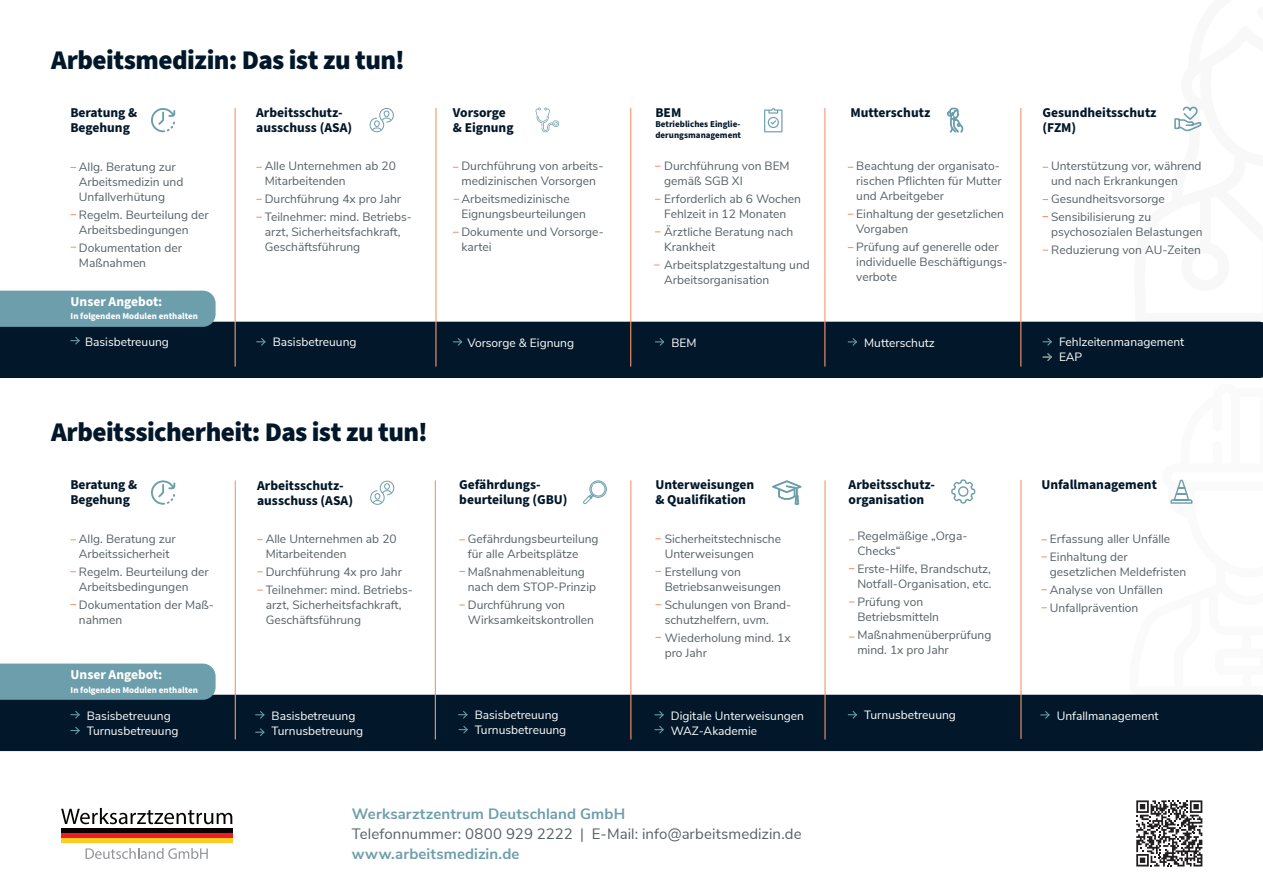
<style>
.page{position:relative;width:1263px;height:893px;background:#fff}
.page>*{position:absolute;margin:0;border:0;box-sizing:border-box;transform-origin:0 0}
.WAZ_H3{font:900 27px "Source Sans Pro";letter-spacing:-.02em;color:#021729}
.WAZ_Paragraph_Abbinder{font:15px "Nunito Sans";letter-spacing:.005em;color:#576065}
.WAZ_Paragraph_Abbinder-2{font:700 15px "Nunito Sans";letter-spacing:.01em;color:#6d9eab}
.t1{font:700 13.5px/15px "Source Sans Pro";color:#021729}
.t2{font:700 13.5px "Source Sans Pro";color:#fff}
.t3{font:12px/15px "Nunito Sans";color:#576065}
.t4{font:12px "Nunito Sans";color:#fff}
.t5{font:700 9px "Source Sans Pro";color:#fff}
.t6{font:700 9px/10.5px "Source Sans Pro";color:#021729}
</style>
<div class="page">
<svg style="left:1136px;top:800px;width:66px;height:66px"></svg>
<svg style="left:86px;top:848px;width:122px;height:11px"></svg>
<div style="left:61px;top:828px;width:171px;height:5px;background:#080302"></div>
<div style="left:61px;top:833px;width:171px;height:5px;background:#ee1d23"></div>
<div style="left:61px;top:838px;width:171px;height:5px;background:#fecc27"></div>
<svg style="left:61px;top:808px;width:171px;height:16px"></svg>
<div style="left:0;top:322px;width:1263px;height:56px;background:#021729"></div>
<div style="left:0;top:695px;width:1263px;height:56px;background:#021729"></div>
<hr style="left:235px;top:108px;width:1px;height:259px;background:#f7966b">
<hr style="left:235px;top:480px;width:1px;height:259px;background:#f7966b">
<hr style="left:435px;top:108px;width:1px;height:259px;background:#f7966b">
<hr style="left:435px;top:480px;width:1px;height:259px;background:#f7966b">
<hr style="left:630px;top:108px;width:1px;height:259px;background:#f7966b">
<hr style="left:630px;top:480px;width:1px;height:259px;background:#f7966b">
<hr style="left:824px;top:108px;width:1px;height:259px;background:#f7966b">
<hr style="left:824px;top:480px;width:2px;height:259px;background:#f7966b">
<hr style="left:1020px;top:108px;width:1px;height:259px;background:#f7966b">
<hr style="left:1020px;top:480px;width:1px;height:259px;background:#f7966b">
<div style="left:0;top:664px;width:216px;height:36px;background:#6d9eab"></div>
<div style="left:0;top:291px;width:216px;height:36px;background:#6d9eab"></div>
<svg style="left:654px;top:711px;width:10px;height:8px"></svg>
<svg style="left:848px;top:338px;width:9px;height:8px"></svg>
<svg style="left:370px;top:480px;width:25px;height:25px"></svg>
<svg style="left:255px;top:711px;width:9px;height:8px"></svg>
<svg style="left:255px;top:728px;width:9px;height:8px"></svg>
<svg style="left:70px;top:711px;width:10px;height:8px"></svg>
<svg style="left:151px;top:480px;width:24px;height:25px"></svg>
<svg style="left:655px;top:338px;width:9px;height:8px"></svg>
<svg style="left:458px;top:711px;width:9px;height:8px"></svg>
<svg style="left:764px;top:108px;width:18px;height:24px"></svg>
<svg style="left:654px;top:264px;width:6px;height:2px"></svg>
<svg style="left:848px;top:711px;width:9px;height:8px"></svg>
<svg style="left:951px;top:479px;width:24px;height:24px"></svg>
<svg style="left:453px;top:338px;width:9px;height:8px"></svg>
<svg style="left:535px;top:108px;width:24px;height:24px"></svg>
<svg style="left:583px;top:480px;width:24px;height:25px"></svg>
<svg style="left:1040px;top:711px;width:9px;height:8px"></svg>
<svg style="left:1129px;top:479px;width:132px;height:216px"></svg>
<svg style="left:947px;top:108px;width:16px;height:25px"></svg>
<svg style="left:70px;top:337px;width:10px;height:7px"></svg>
<svg style="left:70px;top:727px;width:10px;height:7px"></svg>
<svg style="left:654px;top:726px;width:10px;height:7px"></svg>
<svg style="left:458px;top:726px;width:10px;height:7px"></svg>
<svg style="left:151px;top:108px;width:24px;height:24px"></svg>
<svg style="left:369px;top:108px;width:25px;height:24px"></svg>
<svg style="left:256px;top:338px;width:9px;height:8px"></svg>
<svg style="left:1042px;top:338px;width:10px;height:8px"></svg>
<svg style="left:1042px;top:353px;width:10px;height:8px"></svg>
<svg style="left:1133px;top:106px;width:130px;height:218px"></svg>
<svg style="left:772px;top:480px;width:29px;height:25px"></svg>
<p class="WAZ_H3" style="left:51px;top:41px;width:355px">Arbeitsmedizin: Das ist zu tun!</p>
<p class="t1" style="left:70px;top:105px;width:68px">Beratung &amp;<br>Begehung</p>
<p class="t1" style="left:256px;top:105px;width:97px">Arbeitsschutz&shy;ausschuss (ASA)</p>
<p class="t1" style="left:453px;top:105px;width:55px">Vorsorge</p>
<p class="t1" style="left:453px;top:120px;width:62px">&amp; Eignung</p>
<p class="t1" style="left:655px;top:105px;width:27px">BEM</p>
<p class="t6" style="left:655px;top:119px;width:87px">Betriebliches Einglie&shy;derungsmanagement</p>
<p class="t1" style="left:850px;top:105px;width:81px">Mutterschutz</p>
<p class="t1" style="left:1042px;top:105px;width:115px">Gesundheitsschutz (FZM)</p>
<p class="t3" style="left:79px;top:158px;width:98px">Allg. Beratung zur</p>
<p class="t3" style="left:79px;top:173px;width:106px">Arbeitsmedizin und<br>Unfallverhütung</p>
<p class="t3" style="left:79px;top:206px;width:131px">Regelm. Beurteilung der<br>Arbeitsbedingungen</p>
<p class="t3" style="left:79px;top:239px;width:105px">Dokumentation der</p>
<p class="t3" style="left:79px;top:254px;width:69px">Maßnahmen</p>
<p class="t3" style="left:265px;top:158px;width:133px">Alle Unternehmen ab 20<br>Mitarbeitenden</p>
<p class="t3" style="left:265px;top:190px;width:149px;line-height:18px">Durchführung 4x pro Jahr<br>Teilnehmer: mind. Betriebs-</p>
<p class="t3" style="left:265px;top:224px;width:137px">arzt, Sicherheitsfachkraft,<br>Geschäftsführung</p>
<p class="t3" style="left:461px;top:158px;width:143px">Durchführung von arbeits&shy;medizinischen Vorsorgen</p>
<p class="t3" style="left:461px;top:191px;width:126px">Arbeitsmedizinische<br>Eignungsbeurteilungen</p>
<p class="t3" style="left:461px;top:224px;width:144px">Dokumente und Vorsorge&shy;kartei</p>
<p class="t3" style="left:664px;top:158px;width:127px">Durchführung von BEM gemäß SGB XI</p>
<p class="t3" style="left:664px;top:191px;width:138px">Erforderlich ab 6 Wochen<br>Fehlzeit in 12 Monaten</p>
<p class="t3" style="left:664px;top:224px;width:131px">Ärztliche Beratung nach<br>Krankheit</p>
<p class="t3" style="left:664px;top:257px;width:147px">Arbeitsplatzgestaltung und<br>Arbeitsorganisation</p>
<p class="t3" style="left:856px;top:158px;width:147px">Beachtung der organisato&shy;rischen Pflichten für Mutter und Arbeitgeber</p>
<p class="t3" style="left:856px;top:206px;width:149px">Einhaltung der gesetzlichen<br>Vorgaben</p>
<p class="t3" style="left:856px;top:239px;width:153px">Prüfung auf generelle oder individuelle Beschäftigungs&shy;verbote</p>
<p class="t3" style="left:1051px;top:158px;width:152px">Unterstützung vor, während und nach Erkrankungen</p>
<p class="t3" style="left:1051px;top:191px;width:115px">Gesundheitsvorsorge</p>
<p class="t3" style="left:1051px;top:209px;width:153px">Sensibilisierung zu psychosozialen Belastungen</p>
<p class="t3" style="left:1051px;top:242px;width:151px">Reduzierung von AU-Zeiten</p>
<p class="t2" style="left:71px;top:292px;width:93px">Unser Angebot:</p>
<p class="t5" style="left:71px;top:310px;width:129px">In folgenden Modulen enthalten</p>
<p class="t4" style="left:85px;top:333px;width:85px">Basisbetreuung</p>
<p class="t4" style="left:273px;top:333px;width:85px">Basisbetreuung</p>
<p class="t4" style="left:467px;top:334px;width:108px">Vorsorge &amp; Eignung</p>
<p class="t4" style="left:671px;top:334px;width:27px">BEM</p>
<p class="t4" style="left:864px;top:334px;width:72px">Mutterschutz</p>
<p class="t4" style="left:1059px;top:333px;width:127px">Fehlzeitenmanagement</p>
<p class="t4" style="left:1059px;top:348px;width:25px">EAP</p>
<p class="WAZ_H3" style="left:51px;top:413px;width:378px">Arbeitssicherheit: Das ist zu tun!</p>
<p class="t1" style="left:70px;top:478px;width:68px">Beratung &amp;</p>
<p class="t1" style="left:70px;top:493px;width:61px">Begehung</p>
<p class="t1" style="left:257px;top:478px;width:97px">Arbeitsschutz&shy;ausschuss (ASA)</p>
<p class="t1" style="left:459px;top:478px;width:83px">Gefährdungs-</p>
<p class="t1" style="left:459px;top:493px;width:110px">beurteilung (GBU)</p>
<p class="t1" style="left:655px;top:478px;width:100px">Unterweisungen &amp; Qualifikation</p>
<p class="t1" style="left:848px;top:478px;width:88px">Arbeitsschutz&shy;organisation</p>
<p class="t1" style="left:1041px;top:478px;width:117px">Unfallmanagement</p>
<p class="t3" style="left:79px;top:531px;width:98px">Allg. Beratung zur<br>Arbeitssicherheit</p>
<p class="t3" style="left:79px;top:564px;width:131px">Regelm. Beurteilung der<br>Arbeitsbedingungen</p>
<p class="t3" style="left:79px;top:597px;width:137px">Dokumentation der Maß&shy;nahmen</p>
<p class="t3" style="left:266px;top:530px;width:133px">Alle Unternehmen ab 20<br>Mitarbeitenden</p>
<p class="t3" style="left:266px;top:562px;width:149px;line-height:18px">Durchführung 4x pro Jahr<br>Teilnehmer: mind. Betriebs-</p>
<p class="t3" style="left:266px;top:596px;width:137px">arzt, Sicherheitsfachkraft,<br>Geschäftsführung</p>
<p class="t3" style="left:468px;top:531px;width:132px">Gefährdungsbeurteilung für alle Arbeitsplätze</p>
<p class="t3" style="left:468px;top:564px;width:130px">Maßnahmenableitung nach dem STOP-Prinzip</p>
<p class="t3" style="left:468px;top:597px;width:128px">Durchführung von<br>Wirksamkeitskontrollen</p>
<p class="t3" style="left:665px;top:531px;width:118px">Sicherheitstechnische<br>Unterweisungen</p>
<p class="t3" style="left:665px;top:564px;width:118px">Erstellung von<br>Betriebsanweisungen</p>
<p class="t3" style="left:665px;top:597px;width:128px">Schulungen von Brand&shy;schutzhelfern, uvm.</p>
<p class="t3" style="left:665px;top:630px;width:127px">Wiederholung mind. 1x pro Jahr</p>
<p class="t3" style="left:857px;top:527px;width:112px">Regelmäßige „Orga-<br>Checks“</p>
<p class="t3" style="left:857px;top:560px;width:136px">Erste-Hilfe, Brandschutz,<br>Notfall-Organisation, etc.</p>
<p class="t3" style="left:857px;top:593px;width:83px">Prüfung von<br>Betriebsmitteln</p>
<p class="t3" style="left:857px;top:626px;width:135px">Maßnahmenüberprüfung mind. 1x pro Jahr</p>
<p class="t3" style="left:1050px;top:531px;width:122px">Erfassung aller Unfälle</p>
<p class="t3" style="left:1050px;top:549px;width:138px">Einhaltung der gesetzlichen Meldefristen</p>
<p class="t3" style="left:1050px;top:582px;width:115px">Analyse von Unfällen</p>
<p class="t3" style="left:1050px;top:600px;width:90px">Unfallprävention</p>
<p class="t2" style="left:71px;top:666px;width:93px">Unser Angebot:</p>
<p class="t5" style="left:71px;top:684px;width:129px">In folgenden Modulen enthalten</p>
<p class="t4" style="left:87px;top:707px;width:85px">Basisbetreuung</p>
<p class="t4" style="left:87px;top:722px;width:93px">Turnusbetreuung</p>
<p class="t4" style="left:272px;top:707px;width:85px">Basisbetreuung</p>
<p class="t4" style="left:272px;top:722px;width:93px">Turnusbetreuung</p>
<p class="t4" style="left:475px;top:706px;width:85px">Basisbetreuung</p>
<p class="t4" style="left:475px;top:721px;width:93px">Turnusbetreuung</p>
<p class="t4" style="left:671px;top:707px;width:135px">Digitale Unterweisungen</p>
<p class="t4" style="left:671px;top:722px;width:88px">WAZ-Akademie</p>
<p class="t4" style="left:864px;top:706px;width:93px">Turnusbetreuung</p>
<p class="t4" style="left:1057px;top:707px;width:103px">Unfallmanagement</p>
<p class="WAZ_Paragraph_Abbinder-2" style="left:352px;top:803px;width:275px">Werksarztzentrum Deutschland GmbH</p>
<p class="WAZ_Paragraph_Abbinder" style="left:352px;top:823px;width:451px">Telefonnummer: 0800 929 2222 | E-Mail: info@arbeitsmedizin.de</p>
<p class="WAZ_Paragraph_Abbinder-2" style="left:352px;top:842px;width:169px">www.arbeitsmedizin.de</p>
</div>
